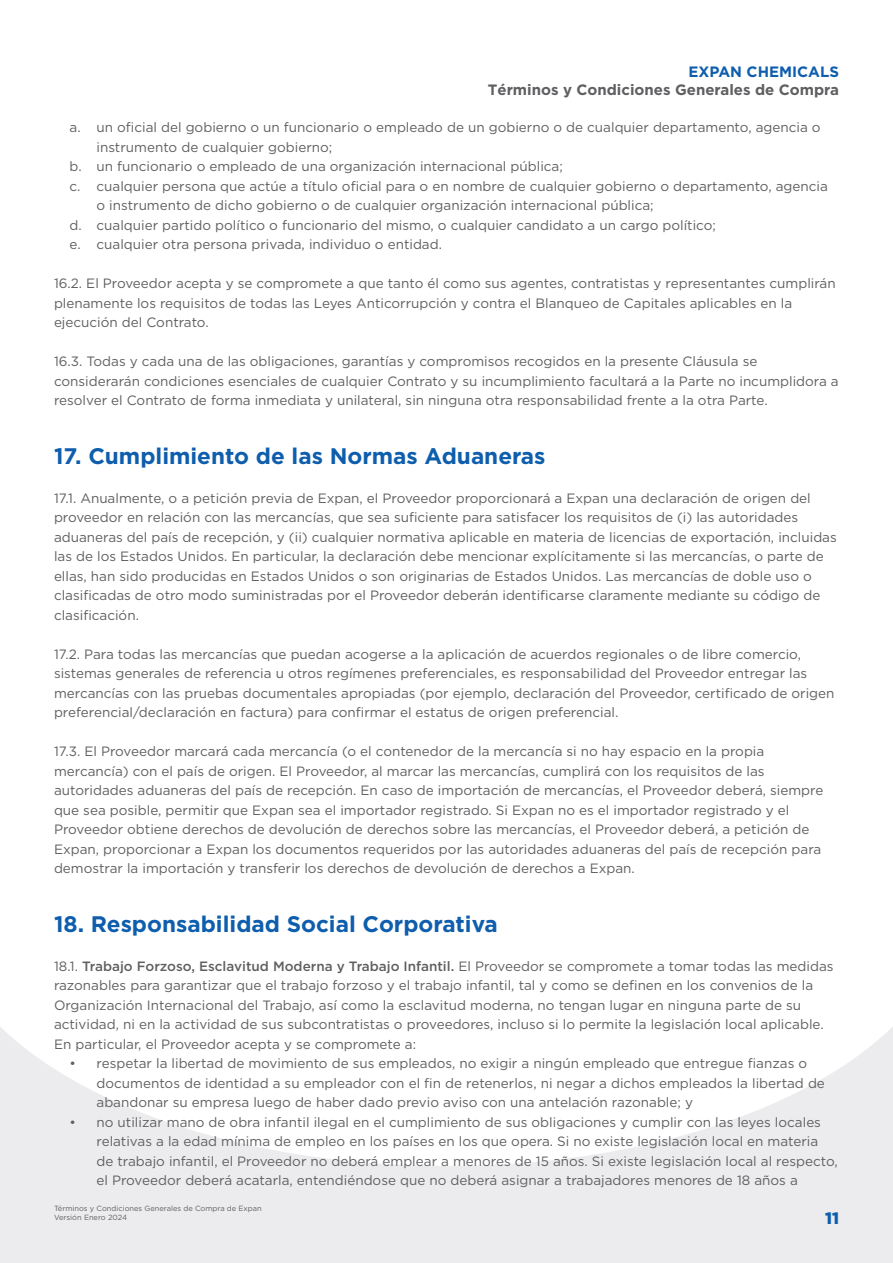
<style>
.page{position:relative;width:893px;height:1263px;background:#fff}
.page>*{position:absolute;margin:0;border:0;box-sizing:border-box;transform-origin:0 0}
.Body{font:700 22.5px "Gotham";color:#0e5ead}
.t1{font:900 16.5px "Gotham";color:#0e5ead}
.t2{font:700 15px "Gotham";color:#5f5f62}
.t3{font:700 15px "Gotham";color:#0e5ead}
.Body-2{font:13.5px/19.5px "Gotham";color:#5f5f62}
.t4{font:7.5px/9px "Gotham";color:#5f5f62}
.s1{font-weight:500}
</style>
<div class="page">
<div style="left:0;top:913px;width:893px;height:350px;background:#ececee"></div>
<svg style="left:0;top:913px;width:893px;height:253px;fill:#fff"></svg>
<p class="t3" style="left:688px;top:63px;width:152px">EXPAN CHEMICALS</p>
<p class="t2" style="left:488px;top:81px;width:353px">Términos y Condiciones Generales de Compra</p>
<p class="Body-2" style="left:97px;top:117px;width:726px;text-indent:-27px">a. un oficial del gobierno o un funcionario o empleado de un gobierno o de cualquier departamento, agencia o instrumento de cualquier gobierno;</p>
<p class="Body-2" style="left:70px;top:156px;width:495px">b. un funcionario o empleado de una organización internacional pública;</p>
<p class="Body-2" style="left:97px;top:176px;width:733px;text-indent:-27px">c. cualquier persona que actúe a título oficial para o en nombre de cualquier gobierno o departamento, agencia o instrumento de dicho gobierno o de cualquier organización internacional pública;</p>
<p class="Body-2" style="left:70px;top:215px;width:648px">d. cualquier partido político o funcionario del mismo, o cualquier candidato a un cargo político;</p>
<p class="Body-2" style="left:70px;top:234px;width:374px">e. cualquier otra persona privada, individuo o entidad.</p>
<p class="Body-2" style="left:54px;top:273px;width:783px">16.2. El Proveedor acepta y se compromete a que tanto él como sus agentes, contratistas y representantes cumplirán plenamente los requisitos de todas las Leyes Anticorrupción y contra el Blanqueo de Capitales aplicables en la ejecución del Contrato.</p>
<p class="Body-2" style="left:54px;top:351px;width:786px">16.3. Todas y cada una de las obligaciones, garantías y compromisos recogidos en la presente Cláusula se considerarán condiciones esenciales de cualquier Contrato y su incumplimiento facultará a la Parte no incumplidora a resolver el Contrato de forma inmediata y unilateral, sin ninguna otra responsabilidad frente a la otra Parte.</p>
<p class="Body" style="left:54px;top:443px;width:493px">17. Cumplimiento de las Normas Aduaneras</p>
<p class="Body-2" style="left:54px;top:488px;width:784px">17.1. Anualmente, o a petición previa de Expan, el Proveedor proporcionará a Expan una declaración de origen del proveedor en relación con las mercancías, que sea suficiente para satisfacer los requisitos de (i) las autoridades aduaneras del país de recepción, y (ii) cualquier normativa aplicable en materia de licencias de exportación, incluidas las de los Estados Unidos. En particular, la declaración debe mencionar explícitamente si las mercancías, o parte de ellas, han sido producidas en Estados Unidos o son originarias de Estados Unidos. Las mercancías de doble uso o clasificadas de otro modo suministradas por el Proveedor deberán identificarse claramente mediante su código de clasificación.</p>
<p class="Body-2" style="left:54px;top:644px;width:782px">17.2. Para todas las mercancías que puedan acogerse a la aplicación de acuerdos regionales o de libre comercio, sistemas generales de referencia u otros regímenes preferenciales, es responsabilidad del Proveedor entregar las mercancías con las pruebas documentales apropiadas (por ejemplo, declaración del Proveedor, certificado de origen preferencial/declaración en factura) para confirmar el estatus de origen preferencial.</p>
<p class="Body-2" style="left:54px;top:741px;width:771px">17.3. El Proveedor marcará cada mercancía (o el contenedor de la mercancía si no hay espacio en la propia mercancía) con el país de origen. El Proveedor, al marcar las mercancías, cumplirá con los requisitos de las autoridades aduaneras del país de recepción. En caso de importación de mercancías, el Proveedor deberá, siempre que sea posible, permitir que Expan sea el importador registrado. Si Expan no es el importador registrado y el Proveedor obtiene derechos de devolución de derechos sobre las mercancías, el Proveedor deberá, a petición de Expan, proporcionar a Expan los documentos requeridos por las autoridades aduaneras del país de recepción para demostrar la importación y transferir los derechos de devolución de derechos a Expan.</p>
<p class="Body" style="left:54px;top:911px;width:445px">18. Responsabilidad Social Corporativa</p>
<p class="Body-2" style="left:54px;top:956px;width:781px">18.1. <span class="s1">Trabajo Forzoso, Esclavitud Moderna y Trabajo Infantil.</span> El Proveedor se compromete a tomar todas las medidas razonables para garantizar que el trabajo forzoso y el trabajo infantil, tal y como se definen en los convenios de la Organización Internacional del Trabajo, así como la esclavitud moderna, no tengan lugar en ninguna parte de su actividad, ni en la actividad de sus subcontratistas o proveedores, incluso si lo permite la legislación local aplicable.<br>En particular, el Proveedor acepta y se compromete a:</p>
<p class="Body-2" style="left:97px;top:1053px;width:730px;text-indent:-27px">• respetar la libertad de movimiento de sus empleados, no exigir a ningún empleado que entregue fianzas o documentos de identidad a su empleador con el fin de retenerlos, ni negar a dichos empleados la libertad de abandonar su empresa luego de haber dado previo aviso con una antelación razonable; y</p>
<p class="Body-2" style="left:97px;top:1112px;width:743px;text-indent:-27px">• no utilizar mano de obra infantil ilegal en el cumplimiento de sus obligaciones y cumplir con las leyes locales relativas a la edad mínima de empleo en los países en los que opera. Si no existe legislación local en materia de trabajo infantil, el Proveedor no deberá emplear a menores de 15 años. Si existe legislación local al respecto, el Proveedor deberá acatarla, entendiéndose que no deberá asignar a trabajadores menores de 18 años a</p>
<p class="t4" style="left:54px;top:1204px;width:209px">Términos y Condiciones Generales de Compra de Expan<br>Versión Enero 2024</p>
<p class="t1" style="left:825px;top:1207px;width:15px">11</p>
</div>
